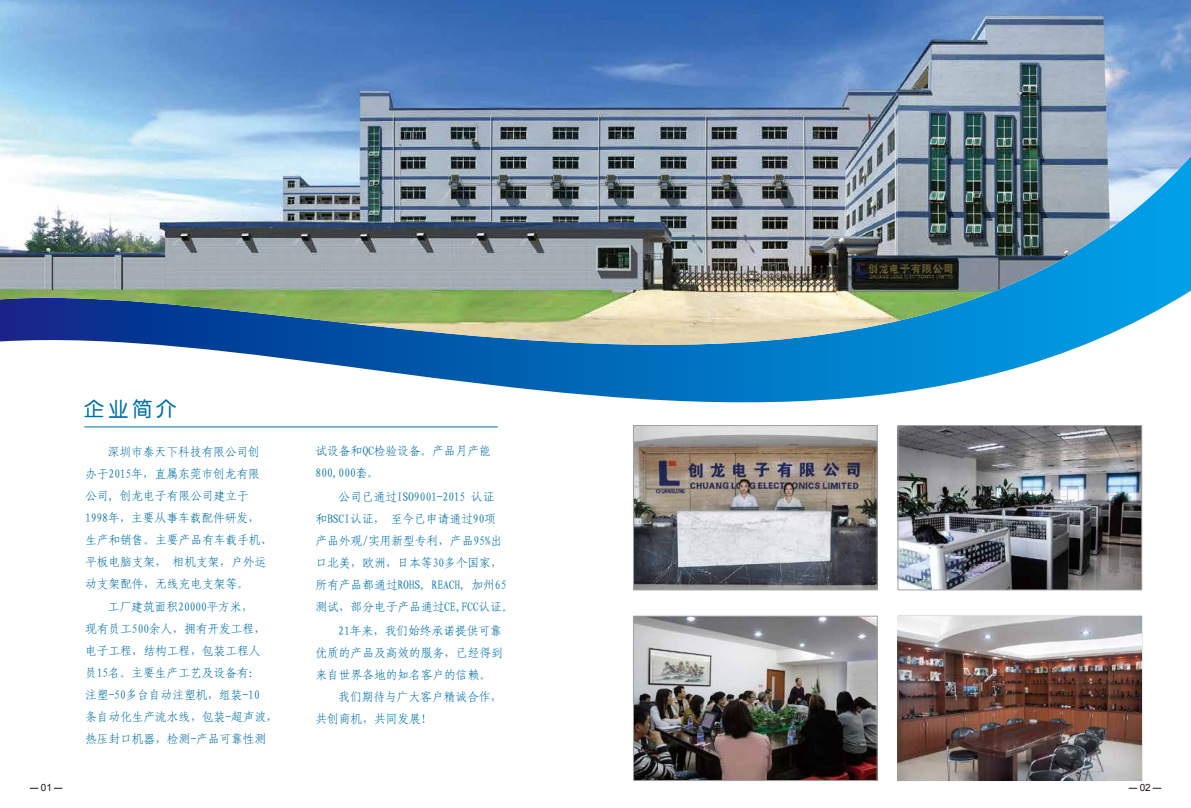
<style>
.page{position:relative;width:1191px;height:808px;background:#fff}
.page>*{position:absolute;margin:0;border:0;box-sizing:border-box;transform-origin:0 0}
.t1{font:20px "FZY3 JW GB1 0";color:#006ea3}
.t2{font:12px/22px "Fang Song GB2312";letter-spacing:-.025em;color:#006ea3}
.t3{font:10px "Arial";color:#221815}
</style>
<div class="page">
<img style="left:898px;top:616px;width:243px;height:164px">
<img style="left:635px;top:443px;width:240px;height:145px">
<div style="left:633px;top:425px;width:244px;height:165px;border:1px solid #9fa0a0"></div>
<img style="left:899px;top:443px;width:241px;height:145px">
<div style="left:897px;top:425px;width:245px;height:165px;border:1px solid #9fa0a0"></div>
<svg style="left:84px;top:350px;width:1059px;height:93px"></svg>
<img style="left:0;top:0;width:1191px;height:350px">
<img style="left:635px;top:618px;width:240px;height:161px">
<div style="left:633px;top:616px;width:244px;height:165px;border:1px solid #9fa0a0"></div>
<h1 class="t1" style="left:84px;top:398px;width:93px">企 业 简 介</h1>
<p class="t2" style="left:85px;top:440px;width:189px;text-indent:23px">深圳市泰天下科技有限公司创办于2015年，直属东莞市创龙有限公司, 创龙电子有限公司建立于<br>1998年，主要从事车载配件研发，生产和销售。主要产品有车载手机、平板电脑支架， 相机支架，户外运动支架配件，无线充电支架等。</p>
<p class="t2" style="left:85px;top:596px;width:195px;text-indent:23px">工厂建筑面积20000平方米，<br>现有员工500余人，拥有开发工程，电子工程，结构工程，包装工程人员15名。主要生产工艺及设备有：<br>注塑-50多台自动注塑机，组装-10<br>条自动化生产流水线，包装-超声波，热压封口机器，检测-产品可靠性测</p>
<p class="t2" style="left:315px;top:440px;width:177px">试设备和QC检验设备。产品月产能<br>800,000套。</p>
<p class="t2" style="left:315px;top:485px;width:200px;text-indent:23px">公司已通过ISO9001-2015 认证和BSCI认证， 至今已申请通过90项<br>产品外观/实用新型专利，产品95%出口北美，欧洲，日本等30多个国家，所有产品都通过ROHS, REACH, 加州65测试，部分电子产品通过CE,FCC认证。</p>
<p class="t2" style="left:338px;top:619px;width:165px">21年来，我们始终承诺提供可靠</p>
<p class="t2" style="left:315px;top:641px;width:189px">优质的产品及高效的服务，已经得到</p>
<p class="t2" style="left:315px;top:663px;width:177px">来自世界各地的知名客户的信赖。</p>
<p class="t2" style="left:338px;top:685px;width:166px">我们期待与广大客户精诚合作，</p>
<p class="t2" style="left:315px;top:707px;width:119px">共创商机，共同发展！</p>
<p class="t3" style="left:41px;top:781px;width:13px">01</p>
<p class="t3" style="left:1139px;top:781px;width:13px">02</p>
</div>
